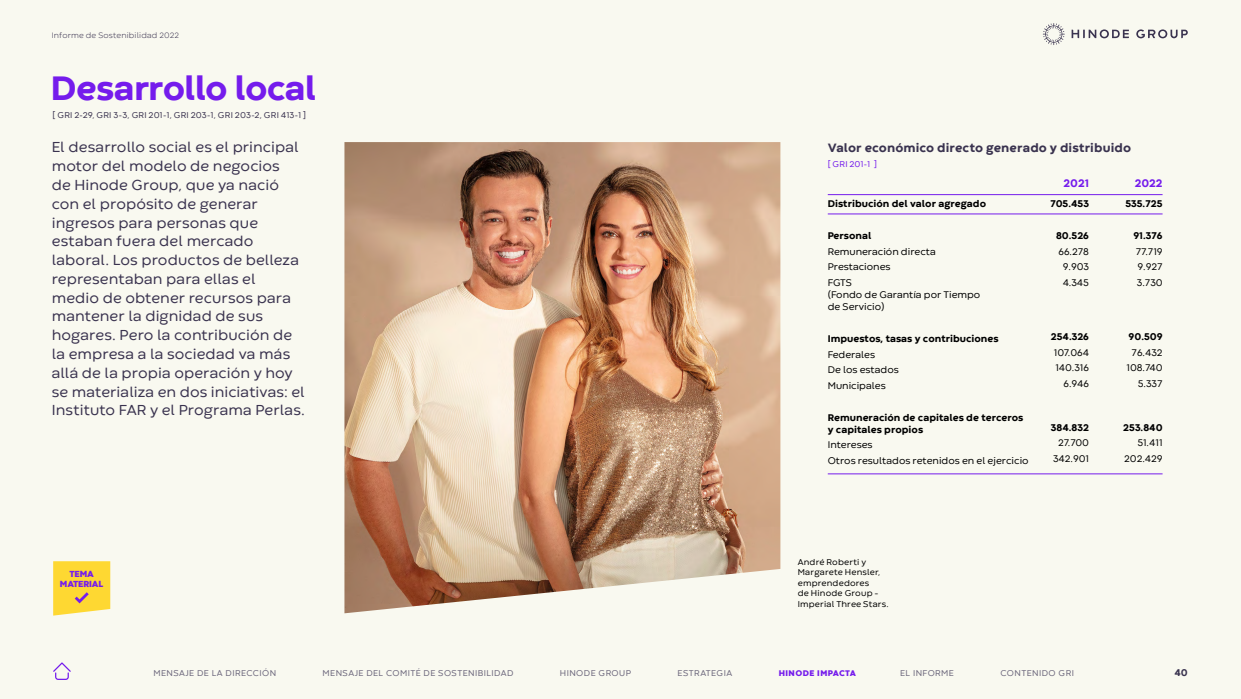
<style>
.page{position:relative;width:1241px;height:699px;background:#fff}
.page>*{position:absolute;margin:0;border:0;box-sizing:border-box;transform-origin:0 0}
.t1{font:800 35px "Codec Warm";letter-spacing:-.025em;color:#751cec}
.t2{font:15px/18.8px "Codec Warm";letter-spacing:.01em;color:#3a334f}
.t3{font:800 12.5px "Codec Warm";letter-spacing:.005em;color:#3a334f}
.t4{font:800 11.25px "Codec Warm";color:#751cec}
.t5{font:10px/15.8px "Codec Warm";color:#000}
.t6{font:800 10px/12px "Codec Warm";color:#000}
.t7{font:800 10px "Codec Warm";color:#3a334f}
.t8{font:800 9.12px/10.8px "Codec Warm";letter-spacing:-.015em;color:#751cec;text-align:center}
.t9{font:8.75px "Codec Warm";letter-spacing:.05em;color:#6b667b}
.t10{font:8.75px/10.5px "Codec Warm";letter-spacing:.02em;color:#000}
.t11{font:8.75px "Codec Warm";letter-spacing:.02em;color:#3a334f}
.t12{font:8.75px "Codec Warm";letter-spacing:.015em;color:#751cec}
.t13{font:800 8.5px "Codec Warm";letter-spacing:.05em;color:#751cec}
.t14{font:300 8.12px "Codec Warm";letter-spacing:.02em;color:#3a334f}
</style>
<div class="page">
<div style="left:0;top:0;width:1240px;height:698px;background:#f9f9f0"></div>
<svg style="left:53px;top:662px;width:18px;height:17px"></svg>
<svg style="left:1071px;top:29px;width:57px;height:9px"></svg>
<svg style="left:1136px;top:29px;width:51px;height:9px"></svg>
<svg style="left:1042px;top:23px;width:22px;height:22px"></svg>
<img style="left:344px;top:142px;width:436px;height:470px">
<svg style="left:53px;top:561px;width:57px;height:54px;background:#fbd63f"></svg>
<hr style="left:827px;top:213px;width:335px;height:1px;background:#751cec">
<hr style="left:827px;top:194px;width:335px;height:1px;background:#751cec">
<hr style="left:827px;top:473px;width:335px;height:1px;background:#751cec">
<p class="t14" style="left:52px;top:30px;width:129px">Informe de Sostenibilidad 2022</p>
<h1 class="t1" style="left:51px;top:66px;width:267px">Desarrollo local</h1>
<p class="t11" style="left:53px;top:110px;width:255px">[ GRI 2-29, GRI 3-3, GRI 201-1, GRI 203-1, GRI 203-2, GRI 413-1 ]</p>
<p class="t2" style="left:52px;top:138px;width:255px">El desarrollo social es el principal motor del modelo de negocios<br>de Hinode Group, que ya nació con el propósito de generar ingresos para personas que estaban fuera del mercado laboral. Los productos de belleza representaban para ellas el medio de obtener recursos para mantener la dignidad de sus hogares. Pero la contribución de la empresa a la sociedad va más allá de la propia operación y hoy se materializa en dos iniciativas: el<br>Instituto FAR y el Programa Perlas.</p>
<p class="t8" style="left:60px;top:568px;width:45px">TEMA<br>MATERIAL</p>
<p class="t3" style="left:827px;top:139px;width:305px">Valor económico directo generado y distribuido</p>
<p class="t12" style="left:827px;top:159px;width:51px">[ GRI 201-1 ]</p>
<p class="t6" style="left:827px;top:198px;width:160px">Distribución del valor agregado</p>
<p class="t6" style="left:827px;top:230px;width:45px">Personal</p>
<p class="t5" style="left:827px;top:243px;width:109px">Remuneración directa<br>Prestaciones<br>FGTS</p>
<p class="t5" style="left:827px;top:288px;width:154px;line-height:12px">(Fondo de Garantía por Tiempo de Servicio)</p>
<p class="t6" style="left:827px;top:333px;width:172px">Impuestos, tasas y contribuciones</p>
<p class="t5" style="left:827px;top:346px;width:72px">Federales<br>De los estados<br>Municipales</p>
<p class="t6" style="left:827px;top:411px;width:197px">Remuneración de capitales de terceros y capitales propios</p>
<p class="t5" style="left:827px;top:437px;width:202px">Intereses<br>Otros resultados retenidos en el ejercicio</p>
<p class="t4" style="left:1063px;top:176px;width:27px">2021</p>
<p class="t4" style="left:1134px;top:176px;width:29px">2022</p>
<p class="t6" style="left:1050px;top:198px;width:40px">705.453</p>
<p class="t6" style="left:1055px;top:230px;width:34px">80.526</p>
<p class="t5" style="left:1058px;top:243px;width:32px;text-align:center">66.278<br>9.903<br>4.345</p>
<p class="t6" style="left:1050px;top:331px;width:40px">254.326</p>
<p class="t5" style="left:1053px;top:344px;width:37px;text-align:right">107.064<br>140.316<br>6.946</p>
<p class="t6" style="left:1050px;top:421px;width:40px">384.832</p>
<p class="t5" style="left:1052px;top:435px;width:37px;text-align:center">27.700<br>342.901</p>
<p class="t6" style="left:1125px;top:198px;width:39px">535.725</p>
<p class="t6" style="left:1133px;top:230px;width:31px">91.376</p>
<p class="t5" style="left:1135px;top:243px;width:28px;text-align:justify">77.719<br>9.927<br>3.730</p>
<p class="t6" style="left:1128px;top:331px;width:35px">90.509</p>
<p class="t5" style="left:1126px;top:344px;width:37px;text-align:right">76.432<br>108.740<br>5.337</p>
<p class="t6" style="left:1123px;top:421px;width:41px">253.840</p>
<p class="t5" style="left:1124px;top:435px;width:40px;text-align:right">51.411<br>202.429</p>
<p class="t10" style="left:797px;top:556px;width:92px">André Roberti y<br>Margarete Hensler, emprendedores<br>de Hinode Group –<br>Imperial Three Stars.</p>
<p class="t9" style="left:153px;top:667px;width:124px">MENSAJE DE LA DIRECCIÓN</p>
<p class="t9" style="left:322px;top:667px;width:192px">MENSAJE DEL COMITÉ DE SOSTENIBILIDAD</p>
<p class="t9" style="left:560px;top:667px;width:73px">HINODE GROUP</p>
<p class="t9" style="left:677px;top:667px;width:56px">ESTRATEGIA</p>
<p class="t13" style="left:778px;top:667px;width:79px">HINODE IMPACTA</p>
<p class="t9" style="left:900px;top:667px;width:55px">EL INFORME</p>
<p class="t9" style="left:1000px;top:667px;width:75px">CONTENIDO GRI</p>
<p class="t7" style="left:1174px;top:665px;width:15px">40</p>
</div>
